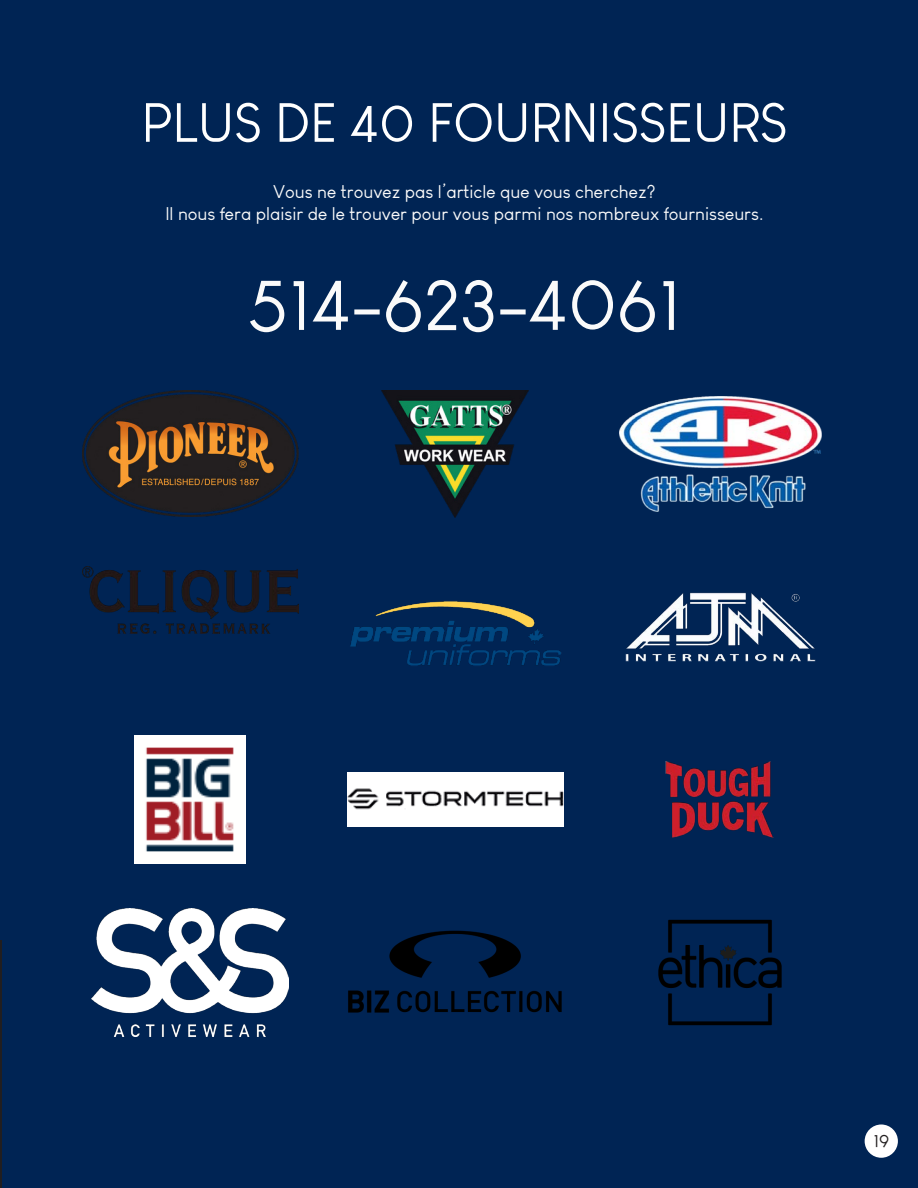
<style>
.page{position:relative;width:918px;height:1188px;background:#002454}
.page>*{position:absolute;margin:0;border:0;box-sizing:border-box;transform-origin:0 0}
.t1{font:73.5px "Louis George Cafe";color:#fafafa}
.t2{font:54px "Louis George Cafe";color:#fff}
.t3{font:18px "Louis George Cafe";color:#fafafa}
.t4{font:18px "Louis George Cafe";color:#231f20}
</style>
<div class="page">
<hr style="left:0;top:940px;width:2px;height:248px;background:#211e20">
<img style="left:350px;top:601px;width:211px;height:65px">
<img style="left:347px;top:773px;width:216px;height:54px">
<img style="left:348px;top:930px;width:214px;height:83px">
<img style="left:135px;top:736px;width:110px;height:128px">
<img style="left:82px;top:567px;width:216px;height:66px">
<img style="left:381px;top:390px;width:148px;height:128px">
<img style="left:91px;top:909px;width:198px;height:127px">
<img style="left:82px;top:391px;width:216px;height:126px">
<img style="left:625px;top:592px;width:191px;height:70px">
<img style="left:665px;top:761px;width:109px;height:77px">
<img style="left:658px;top:919px;width:124px;height:107px">
<img style="left:619px;top:397px;width:202px;height:114px">
<div style="left:865px;top:1124px;width:33px;height:34px;background:#fff;border-radius:50%"></div>
<p class="t2" style="left:141px;top:91px;width:647px">PLUS DE 40 FOURNISSEURS</p>
<p class="t3" style="left:273px;top:181px;width:384px">Vous ne trouvez pas l’article que vous cherchez?</p>
<p class="t3" style="left:165px;top:203px;width:600px">Il nous fera plaisir de le trouver pour vous parmi nos nombreux fournisseurs.</p>
<p class="t1" style="left:247px;top:260px;width:436px">514-623-4061</p>
<p class="t4" style="left:873px;top:1130px;width:17px">19</p>
</div>
